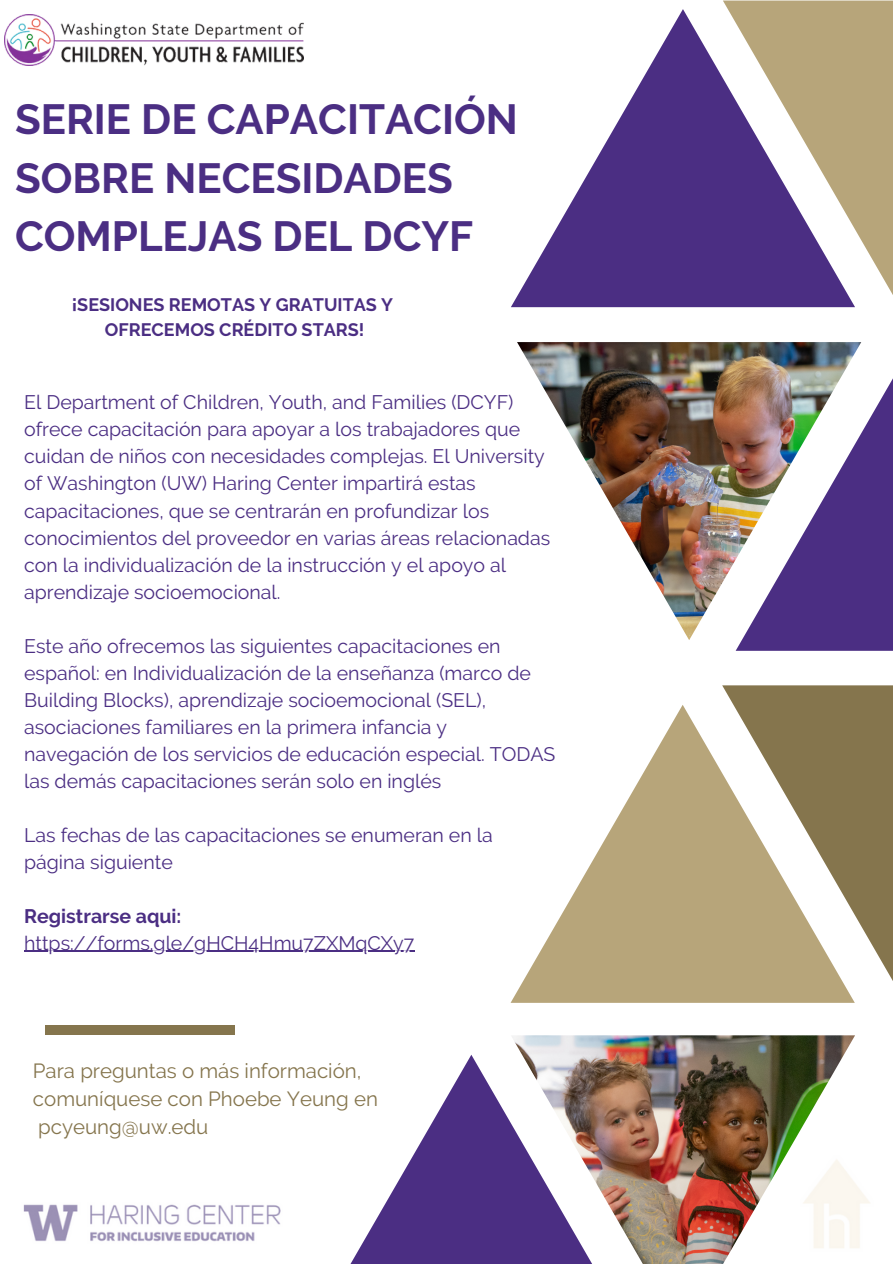
<style>
.page{position:relative;width:893px;height:1264px;background:#fff}
.page>*{position:absolute;margin:0;border:0;box-sizing:border-box;transform-origin:0 0}
.t1{font:700 42px/58.5px "Raleway";color:#4b2e83}
.t2{font:20.4px/28.2px "Raleway";color:#85754d}
.t3{font:19.5px/27px "Raleway";color:#4b2e83}
.t4{font:700 19.5px "Raleway";color:#4b2e83}
.t5{font:700 18px/24.8px "Raleway";color:#4b2e83;text-align:center}
</style>
<div class="page">
<div style="left:722px;top:1px;width:170px;height:297px;background:#b7a57a"></div>
<img style="left:517px;top:342px;width:344px;height:298px">
<div style="left:722px;top:685px;width:170px;height:298px;background:#85754d"></div>
<svg style="left:511px;top:9px;width:344px;height:298px"></svg>
<img style="left:735px;top:353px;width:157px;height:298px">
<svg style="left:511px;top:704px;width:343px;height:298px;fill:#b7a57a"></svg>
<img style="left:512px;top:1035px;width:343px;height:228px">
<svg style="left:351px;top:1054px;width:292px;height:209px"></svg>
<div style="left:45px;top:1025px;width:189px;height:10px;background:#85754d"></div>
<img style="left:23px;top:1204px;width:258px;height:38px">
<img style="left:790px;top:1153px;width:80px;height:100px">
<img style="left:4px;top:15px;width:300px;height:50px">
<hr style="left:24px;top:950px;width:390px;height:1px;background:#4b2e83">
<p class="t1" style="left:15px;top:90px;width:504px">SERIE DE CAPACITACIÓN<br>SOBRE NECESIDADES<br>COMPLEJAS DEL DCYF</p>
<p class="t5" style="left:72px;top:292px;width:323px">¡SESIONES REMOTAS Y GRATUITAS Y<br>OFRECEMOS CRÉDITO STARS!</p>
<h2 class="t3" style="left:24px;top:389px;width:527px">El Department of Children, Youth, and Families (DCYF) ofrece capacitación para apoyar a los trabajadores que cuidan de niños con necesidades complejas. El University of Washington (UW) Haring Center impartirá estas capacitaciones, que se centrarán en profundizar los conocimientos del proveedor en varias áreas relacionadas con la individualización de la instrucción y el apoyo al aprendizaje socioemocional.</h2>
<h2 class="t3" style="left:24px;top:632px;width:533px">Este año ofrecemos las siguientes capacitaciones en español: en Individualización de la enseñanza (marco de Building Blocks), aprendizaje socioemocional (SEL), asociaciones familiares en la primera infancia y navegación de los servicios de educación especial. TODAS las demás capacitaciones serán solo en inglés</h2>
<h2 class="t3" style="left:24px;top:821px;width:470px">Las fechas de las capacitaciones se enumeran en la página siguiente</h2>
<p class="t4" style="left:24px;top:904px;width:159px">Registrarse aqui:</p>
<h2 class="t3" style="left:24px;top:929px;width:391px">https://forms.gle/gHCH4Hmu7ZXMqCXy7</h2>
<p class="t2" style="left:33px;top:1056px;width:346px">Para preguntas o más información, comuníquese con Phoebe Yeung en pcyeung@uw.edu</p>
</div>
